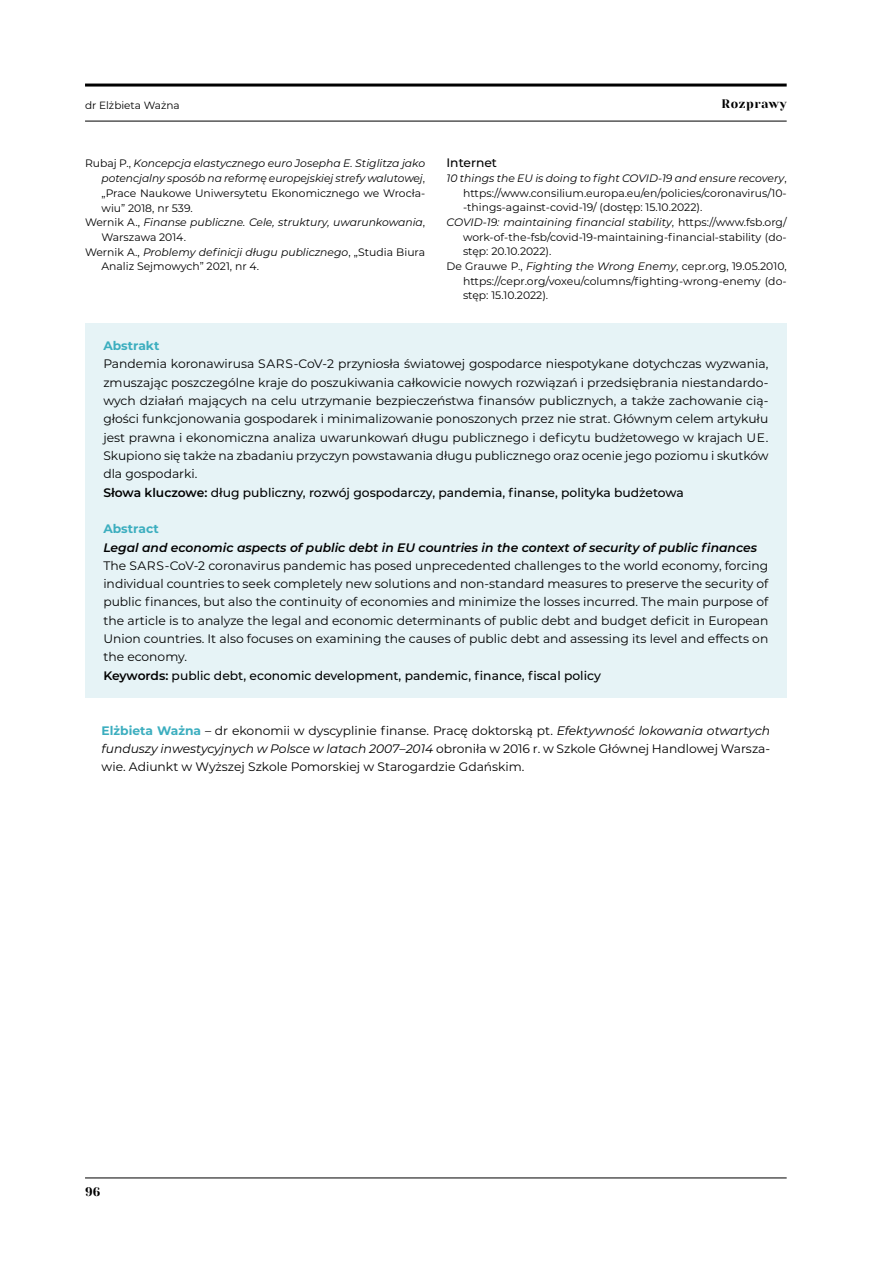
<style>
.page{position:relative;width:893px;height:1263px;background:#fff}
.page>*{position:absolute;margin:0;border:0;box-sizing:border-box;transform-origin:0 0}
.t1{font:12.3px/18.3px "Montserrat";color:#000}
.t2{font:italic 600 12.3px "Montserrat";color:#000}
.t3{font:700 12.3px "Montserrat";color:#3caebf}
.t4{font:12.3px "Yeseva One";letter-spacing:.05em;color:#000}
.t5{font:500 12.3px "Montserrat";color:#000}
.t6{font:10.8px "Montserrat";color:#000}
.t7{font:italic 10.8px "Montserrat";color:#000}
.t8{font:10.5px "Montserrat";color:#000}
.s1{font-style:normal}
.s2{font-style:italic}
.s3{font-weight:600}
.s4{font-weight:500}
.s5{font-weight:700;color:#3caebf}
</style>
<div class="page">
<hr style="left:85px;top:1177px;width:702px;height:1px;background:#000">
<hr style="left:85px;top:84px;width:702px;height:3px;background:#000">
<hr style="left:85px;top:121px;width:702px;height:1px;background:#000">
<div style="left:85px;top:323px;width:702px;height:375px;background:#e6f3f6"></div>
<p class="t8" style="left:85px;top:98px;width:96px">dr Elżbieta Ważna</p>
<p class="t4" style="left:721px;top:95px;width:67px">Rozprawy</p>
<p class="t7" style="left:85px;top:156px;width:342px"><span class="s1">Rubaj P.,</span> Koncepcja elastycznego euro Josepha E. Stiglitza jako</p>
<p class="t7" style="left:102px;top:171px;width:325px">potencjalny sposób na reformę europejskiej strefy walutowej<span class="s1">,</span></p>
<p class="t6" style="left:102px;top:186px;width:325px">„Prace Naukowe Uniwersytetu Ekonomicznego we Wrocła-</p>
<p class="t6" style="left:102px;top:200px;width:93px">wiu” 2018, nr 539.</p>
<p class="t7" style="left:85px;top:215px;width:342px"><span class="s1">Wernik A.,</span> Finanse publiczne. Cele, struktury, uwarunkowania<span class="s1">,</span></p>
<p class="t6" style="left:102px;top:230px;width:86px">Warszawa 2014.</p>
<p class="t7" style="left:85px;top:244px;width:342px"><span class="s1">Wernik A.,</span> Problemy definicji długu publicznego<span class="s1">, „Studia Biura</span></p>
<p class="t6" style="left:102px;top:259px;width:159px">Analiz Sejmowych” 2021, nr 4.</p>
<p class="t5" style="left:446px;top:154px;width:52px">Internet</p>
<p class="t7" style="left:446px;top:171px;width:342px">10 things the EU is doing to fight COVID-19 and ensure recovery<span class="s1">,</span></p>
<p class="t6" style="left:463px;top:185px;width:325px">https://www.consilium.europa.eu/en/policies/coronavirus/10-</p>
<p class="t6" style="left:463px;top:200px;width:241px">-things-against-covid-19/ (dostęp: 15.10.2022).</p>
<p class="t7" style="left:446px;top:215px;width:342px">COVID-19: maintaining financial stability<span class="s1">, https://www.fsb.org/</span></p>
<p class="t6" style="left:463px;top:229px;width:325px">work-of-the-fsb/covid-19-maintaining-financial-stability (do-</p>
<p class="t6" style="left:463px;top:244px;width:90px">stęp: 20.10.2022).</p>
<p class="t6" style="left:446px;top:259px;width:342px">De Grauwe P., <span class="s2">Fighting the Wrong Enemy</span>, cepr.org, 19.05.2010,</p>
<p class="t6" style="left:463px;top:273px;width:325px">https://cepr.org/voxeu/columns/fighting-wrong-enemy (do-</p>
<p class="t6" style="left:463px;top:288px;width:87px">stęp: 15.10.2022).</p>
<p class="t3" style="left:103px;top:337px;width:58px">Abstrakt</p>
<p class="t1" style="left:103px;top:354px;width:667px">Pandemia koronawirusa SARS-CoV-2 przyniosła światowej gospodarce niespotykane dotychczas wyzwania, zmuszając poszczególne kraje do poszukiwania całkowicie nowych rozwiązań i przedsiębrania niestandardo&shy;wych działań mających na celu utrzymanie bezpieczeństwa finansów publicznych, a także zachowanie cią&shy;głości funkcjonowania gospodarek i minimalizowanie ponoszonych przez nie strat. Głównym celem artykułu jest prawna i ekonomiczna analiza uwarunkowań długu publicznego i deficytu budżetowego w krajach UE.<br>Skupiono się także na zbadaniu przyczyn powstawania długu publicznego oraz ocenie jego poziomu i skutków dla gospodarki.<br><span class="s3">Słowa kluczowe:</span> <span class="s4">dług publiczny, rozwój gospodarczy, pandemia, finanse, polityka budżetowa</span></p>
<p class="t3" style="left:103px;top:520px;width:57px">Abstract</p>
<p class="t2" style="left:103px;top:538px;width:655px">Legal and economic aspects of public debt in EU countries in the context of security of public finances</p>
<p class="t1" style="left:103px;top:556px;width:667px">The SARS-CoV-2 coronavirus pandemic has posed unprecedented challenges to the world economy, forcing individual countries to seek completely new solutions and non-standard measures to preserve the security of public finances, but also the continuity of economies and minimize the losses incurred. The main purpose of the article is to analyze the legal and economic determinants of public debt and budget deficit in European Union countries. It also focuses on examining the causes of public debt and assessing its level and effects on the economy.<br><span class="s3">Keywords:</span> <span class="s4">public debt, economic development, pandemic, finance, fiscal policy</span></p>
<p class="t1" style="left:102px;top:720px;width:670px;text-align:justify"><span class="s5">Elżbieta Ważna</span> – dr ekonomii w dyscyplinie finanse. Pracę doktorską pt. <span class="s2">Efektywność lokowania otwartych funduszy inwestycyjnych w Polsce w latach 2007–2014</span> obroniła w 2016 r. w Szkole Głównej Handlowej Warsza&shy;wie. Adiunkt w Wyższej Szkole Pomorskiej w Starogardzie Gdańskim.</p>
<p class="t4" style="left:85px;top:1183px;width:17px">96</p>
</div>
